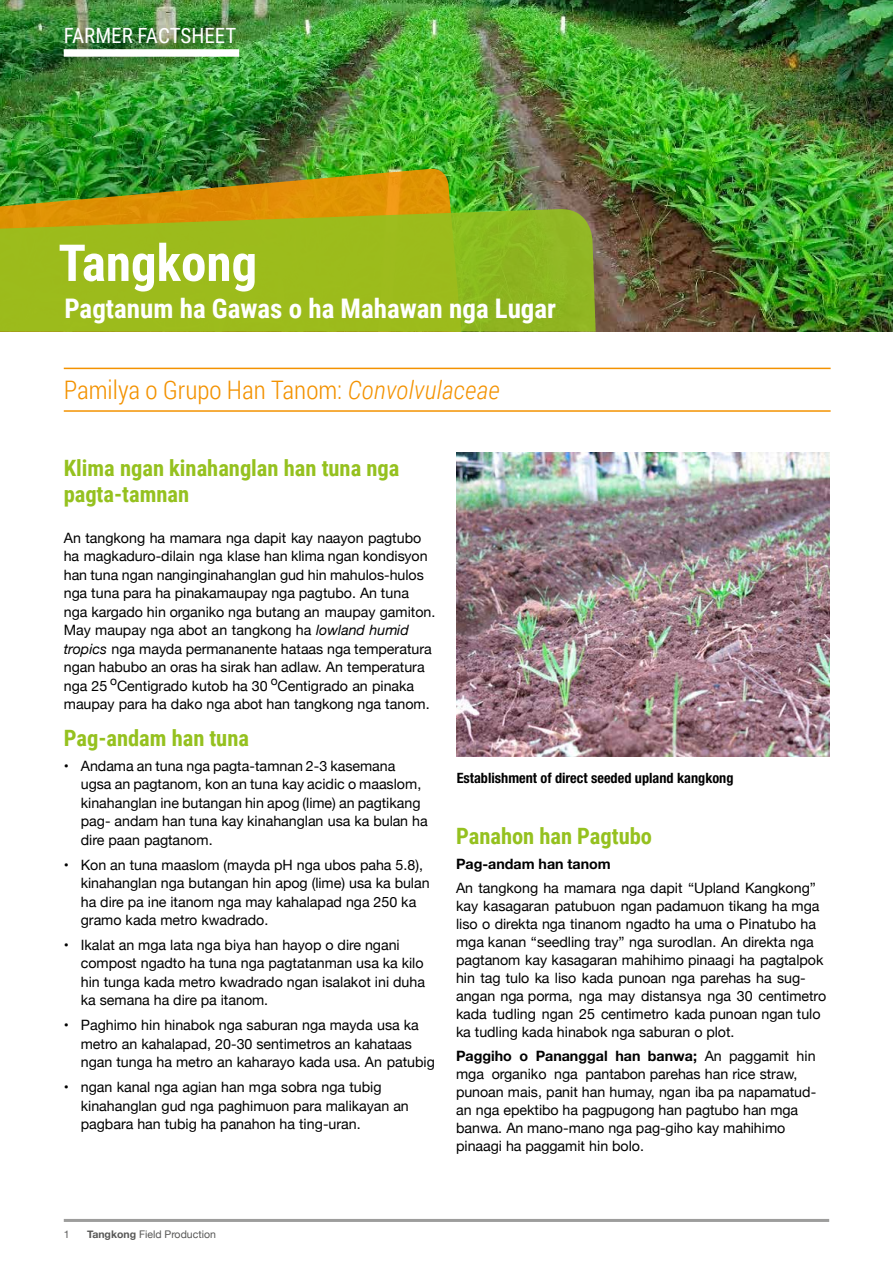
<style>
.page{position:relative;width:893px;height:1263px;background:#fff}
.page>*{position:absolute;margin:0;border:0;box-sizing:border-box;transform-origin:0 0}
.t1{font:700 51px "Roboto Condensed";color:#fff}
.t2{font:700 27px "Roboto Condensed";color:#fff}
.t3{font:300 25.5px "Roboto Condensed";color:#f39200}
.t4{font:700 22.5px/26px "Roboto Condensed";color:#95c11f}
.t5{font:21px "Roboto Condensed";color:#fff}
.t6{font:14.25px/18.5px "Helvetica Neue";color:#000}
.t7{font:700 condensed 14.25px "Helvetica Neue LT Std";color:#000}
.t8{font:700 14.25px "Helvetica Neue";color:#000}
.t9{font:10.5px "Helvetica Neue";color:#575756}
.s1{font-style:italic}
.s2{font-weight:700}
</style>
<div class="page">
<hr style="left:64px;top:1219px;width:765px;height:3px;background:#9d9d9c">
<img style="left:0;top:0;width:893px;height:332px">
<div style="left:64px;top:49px;width:175px;height:8px;background:#fff"></div>
<img style="left:0;top:167px;width:461px;height:41px">
<svg style="left:0;top:208px;width:596px;height:124px;background:#9db61b"></svg>
<hr style="left:64px;top:410px;width:767px;height:2px;background:#f39200">
<hr style="left:64px;top:368px;width:767px;height:1px;background:#f39200">
<img style="left:457px;top:453px;width:372px;height:304px">
<h3 class="t5" style="left:64px;top:21px;width:174px">FARMER FACTSHEET</h3>
<h1 class="t1" style="left:58px;top:227px;width:200px">Tangkong</h1>
<h2 class="t2" style="left:64px;top:290px;width:493px">Pagtanum ha Gawas o ha Mahawan nga Lugar</h2>
<h3 class="t3" style="left:64px;top:372px;width:438px">Pamilya o Grupo Han Tanom: <span class="s1">Convolvulaceae</span></h3>
<h3 class="t4" style="left:64px;top:455px;width:337px">Klima ngan kinahanglan han tuna nga pagta-tamnan</h3>
<p class="t6" style="left:64px;top:529px;width:373px">An tangkong ha mamara nga dapit kay naayon pagtubo ha magkaduro-dilain nga klase han klima ngan kondisyon han tuna ngan nanginginahanglan gud hin mahulos-hulos nga tuna para ha pinakamaupay nga pagtubo. An tuna nga kargado hin organiko nga butang an maupay gamiton.<br>May maupay nga abot an tangkong ha <span class="s1">lowland humid tropics</span> nga mayda permananente hataas nga temperatura ngan habubo an oras ha sirak han adlaw. An temperatura nga 25 <sup>o</sup>Centigrado kutob ha 30 <sup>o</sup>Centigrado an pinaka maupay para ha dako nga abot han tangkong nga tanom.</p>
<h3 class="t4" style="left:64px;top:724px;width:187px">Pag-andam han tuna</h3>
<p class="t6" style="left:81px;top:757px;width:348px;text-indent:-17px">• Andama an tuna nga pagta-tamnan 2-3 kasemana ugsa an pagtanom, kon an tuna kay acidic o maaslom, kinahanglan ine butangan hin apog (lime) an pagtikang pag- andam han tuna kay kinahanglan usa ka bulan ha dire paan pagtanom.</p>
<p class="t6" style="left:81px;top:856px;width:350px;text-indent:-17px">• Kon an tuna maaslom (mayda pH nga ubos paha 5.8), kinahanglan nga butangan hin apog (lime) usa ka bulan ha dire pa ine itanom nga may kahalapad nga 250 ka gramo kada metro kwadrado.</p>
<p class="t6" style="left:81px;top:936px;width:346px;text-indent:-17px">• Ikalat an mga lata nga biya han hayop o dire ngani compost ngadto ha tuna nga pagtatanman usa ka kilo hin tunga kada metro kwadrado ngan isalakot ini duha ka semana ha dire pa itanom.</p>
<p class="t6" style="left:81px;top:1017px;width:356px;text-indent:-17px">• Paghimo hin hinabok nga saburan nga mayda usa ka metro an kahalapad, 20-30 sentimetros an kahataas ngan tunga ha metro an kaharayo kada usa. An patubig</p>
<p class="t6" style="left:81px;top:1079px;width:330px;text-indent:-17px">• ngan kanal nga agian han mga sobra nga tubig kinahanglan gud nga paghimuon para malikayan an pagbara han tubig ha panahon ha ting-uran.</p>
<p class="t7" style="left:457px;top:769px;width:278px">Establishment of direct seeded upland kangkong</p>
<h3 class="t4" style="left:456px;top:822px;width:198px">Panahon han Pagtubo</h3>
<p class="t8" style="left:456px;top:852px;width:156px">Pag-andam han tanom</p>
<p class="t6" style="left:456px;top:880px;width:372px;line-height:18px">An tangkong ha mamara nga dapit “Upland Kangkong” kay kasagaran patubuon ngan padamuon tikang ha mga liso o direkta nga tinanom ngadto ha uma o Pinatubo ha mga kanan “seedling tray” nga surodlan. An direkta nga pagtanom kay kasagaran mahihimo pinaagi ha pagtalpok hin tag tulo ka liso kada punoan nga parehas ha sug&shy;angan nga porma, nga may distansya nga 30 centimetro kada tudling ngan 25 centimetro kada punoan ngan tulo ka tudling kada hinabok nga saburan o plot.</p>
<p class="t6" style="left:456px;top:1048px;width:362px;line-height:18px"><span class="s2">Paggiho o Pananggal han banwa;</span> An paggamit hin mga organiko nga pantabon parehas han rice straw, punoan mais, panit han humay, ngan iba pa napamatud&shy;an nga epektibo ha pagpugong han pagtubo han mga banwa. An mano-mano nga pag-giho kay mahihimo pinaagi ha paggamit hin bolo.</p>
<p class="t9" style="left:64px;top:1226px;width:7px">1</p>
<p class="t9" style="left:87px;top:1226px;width:130px"><span class="s2">Tangkong</span> Field Production</p>
</div>
